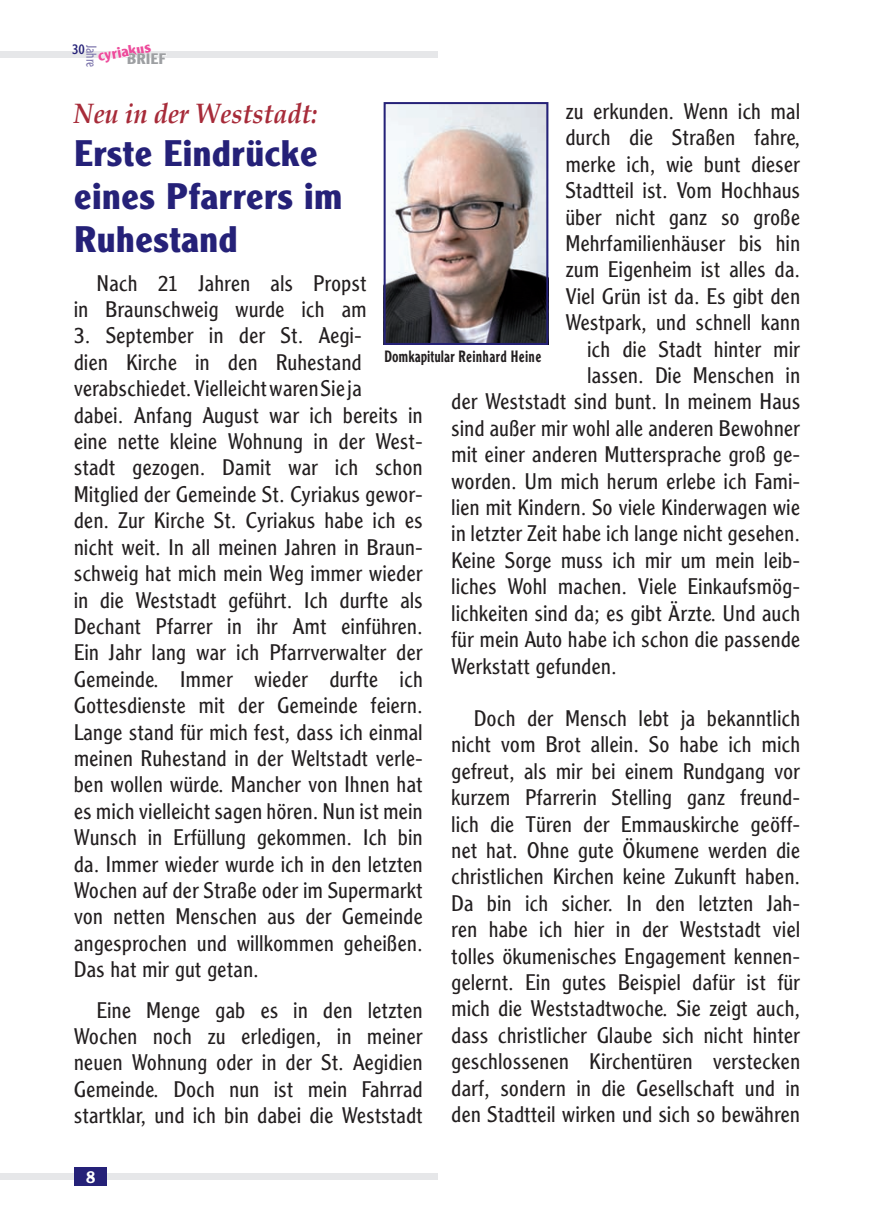
<style>
.page{position:relative;width:874px;height:1225px;background:#fff}
.page>*{position:absolute;margin:0;border:0;box-sizing:border-box;transform-origin:0 0}
.t1{font:700 36px/43.2px "AT Clearface Gothic";color:#252178}
.t2{font:italic 700 28px "Book Antiqua";color:#a72b39;scale:.9 1}
.t3{font:300 22px/26.4px "AT Clearface Gothic";color:#231f20;text-align:justify}
.t4{font:500 17.2px "AT Clearface Gothic";color:#fff}
.t5{font:500 16px "AT Clearface Gothic";color:#231f20;scale:.78 1}
.t6{font:700 15px "AT Clearface Gothic";color:#ed4c9c}
.t7{font:700 15px "AT Clearface Gothic";color:#9d9fa2}
.t8{font:300 14px "AT Clearface Gothic";color:#7b74ab;scale:.85 1}
.t9{font:14px "AT Clearface Gothic";color:#252178;scale:.85 1}
</style>
<div class="page">
<div style="left:1px;top:1173px;width:437px;height:6px;background:#e6e7e9"></div>
<div style="left:75px;top:1167px;width:32px;height:18px;background:#252178"></div>
<div style="left:0;top:51px;width:437px;height:6px;background:#e6e7e9"></div>
<svg style="left:97px;top:51px;width:70px;height:7px"></svg>
<img style="left:386px;top:105px;width:159px;height:237px">
<div style="left:383px;top:102px;width:165px;height:243px;border:2px solid #252178"></div>
<p class="t9" style="left:72px;top:40px;width:17px">30</p>
<p class="t6" style="left:96px;top:47px;width:55px;rotate:-10deg">cyriakus</p>
<p class="t8" style="left:100px;top:45px;width:28px;rotate:90deg">Jahre</p>
<p class="t7" style="left:127px;top:49px;width:41px">BRIEF</p>
<p class="t2" style="left:74px;top:94px;width:272px">Neu in der Weststadt:</p>
<h1 class="t1" style="left:74px;top:130px;width:270px">Erste Eindrücke eines Pfarrers im<br>Ruhestand</h1>
<p class="t3" style="left:74px;top:269px;width:294px;text-align:right">Nach 21 Jahren als Propst<br>in Braunschweig wurde ich am</p>
<p class="t3" style="left:74px;top:322px;width:350px;text-align:left">3. September in der St. Aegi-<br>dien Kirche in den Ruhestand verabschiedet. Vielleicht waren Sie ja<br>dabei. Anfang August war ich bereits in eine nette kleine Wohnung in der West&shy;stadt gezogen. Damit war ich schon Mitglied der Gemeinde St. Cyriakus gewor&shy;den. Zur Kirche St. Cyriakus habe ich es nicht weit. In all meinen Jahren in Braun&shy;schweig hat mich mein Weg immer wieder in die Weststadt geführt. Ich durfte als Dechant Pfarrer in ihr Amt einführen.<br>Ein Jahr lang war ich Pfarrverwalter der Gemeinde. Immer wieder durfte ich Gottesdienste mit der Gemeinde feiern.<br>Lange stand für mich fest, dass ich einmal meinen Ruhestand in der Weltstadt verle&shy;ben wollen würde. Mancher von Ihnen hat es mich vielleicht sagen hören. Nun ist mein Wunsch in Erfüllung gekommen. Ich bin da. Immer wieder wurde ich in den letzten Wochen auf der Straße oder im Supermarkt von netten Menschen aus der Gemeinde angesprochen und willkommen geheißen.<br>Das hat mir gut getan.</p>
<p class="t3" style="left:74px;top:996px;width:350px;text-indent:23px">Eine Menge gab es in den letzten Wochen noch zu erledigen, in meiner neuen Wohnung oder in der St. Aegidien Gemeinde. Doch nun ist mein Fahrrad startklar, und ich bin dabei die Weststadt</p>
<p class="t3" style="left:565px;top:98px;width:236px">zu erkunden. Wenn ich mal</p>
<p class="t3" style="left:565px;top:124px;width:236px">durch die Straßen fahre,</p>
<p class="t3" style="left:565px;top:150px;width:236px">merke ich, wie bunt dieser</p>
<p class="t3" style="left:565px;top:177px;width:236px">Stadtteil ist. Vom Hochhaus</p>
<p class="t3" style="left:565px;top:203px;width:236px">über nicht ganz so große</p>
<p class="t3" style="left:565px;top:230px;width:236px">Mehrfamilienhäuser bis hin</p>
<p class="t3" style="left:565px;top:256px;width:236px">zum Eigenheim ist alles da.</p>
<p class="t3" style="left:565px;top:282px;width:236px">Viel Grün ist da. Es gibt den</p>
<p class="t3" style="left:565px;top:309px;width:236px">Westpark, und schnell kann</p>
<p class="t3" style="left:586px;top:335px;width:214px">ich die Stadt hinter mir</p>
<p class="t3" style="left:586px;top:362px;width:214px">lassen. Die Menschen in</p>
<p class="t3" style="left:451px;top:388px;width:350px">der Weststadt sind bunt. In meinem Haus</p>
<p class="t3" style="left:451px;top:414px;width:350px">sind außer mir wohl alle anderen Bewohner</p>
<p class="t3" style="left:451px;top:441px;width:350px">mit einer anderen Muttersprache groß ge-</p>
<p class="t3" style="left:451px;top:467px;width:350px">worden. Um mich herum erlebe ich Fami-</p>
<p class="t3" style="left:451px;top:494px;width:350px">lien mit Kindern. So viele Kinderwagen wie</p>
<p class="t3" style="left:451px;top:520px;width:350px">in letzter Zeit habe ich lange nicht gesehen.</p>
<p class="t3" style="left:451px;top:546px;width:350px">Keine Sorge muss ich mir um mein leib-</p>
<p class="t3" style="left:451px;top:573px;width:350px">liches Wohl machen. Viele Einkaufsmög-</p>
<p class="t3" style="left:451px;top:599px;width:350px">lichkeiten sind da; es gibt Ärzte. Und auch</p>
<p class="t3" style="left:451px;top:626px;width:350px">für mein Auto habe ich schon die passende</p>
<p class="t3" style="left:451px;top:652px;width:167px">Werkstatt gefunden.</p>
<p class="t3" style="left:451px;top:704px;width:350px;text-indent:23px">Doch der Mensch lebt ja bekanntlich nicht vom Brot allein. So habe ich mich gefreut, als mir bei einem Rundgang vor kurzem Pfarrerin Stelling ganz freund&shy;lich die Türen der Emmauskirche geöff&shy;net hat. Ohne gute Ökumene werden die christlichen Kirchen keine Zukunft haben.<br>Da bin ich sicher. In den letzten Jah&shy;ren habe ich hier in der Weststadt viel tolles ökumenisches Engagement kennen&shy;gelernt. Ein gutes Beispiel dafür ist für mich die Weststadtwoche. Sie zeigt auch, dass christlicher Glaube sich nicht hinter geschlossenen Kirchentüren verstecken darf, sondern in die Gesellschaft und in den Stadtteil wirken und sich so bewähren</p>
<p class="t5" style="left:384px;top:346px;width:202px">Domkapitular Reinhard Heine</p>
<p class="t4" style="left:86px;top:1165px;width:11px">8</p>
</div>
